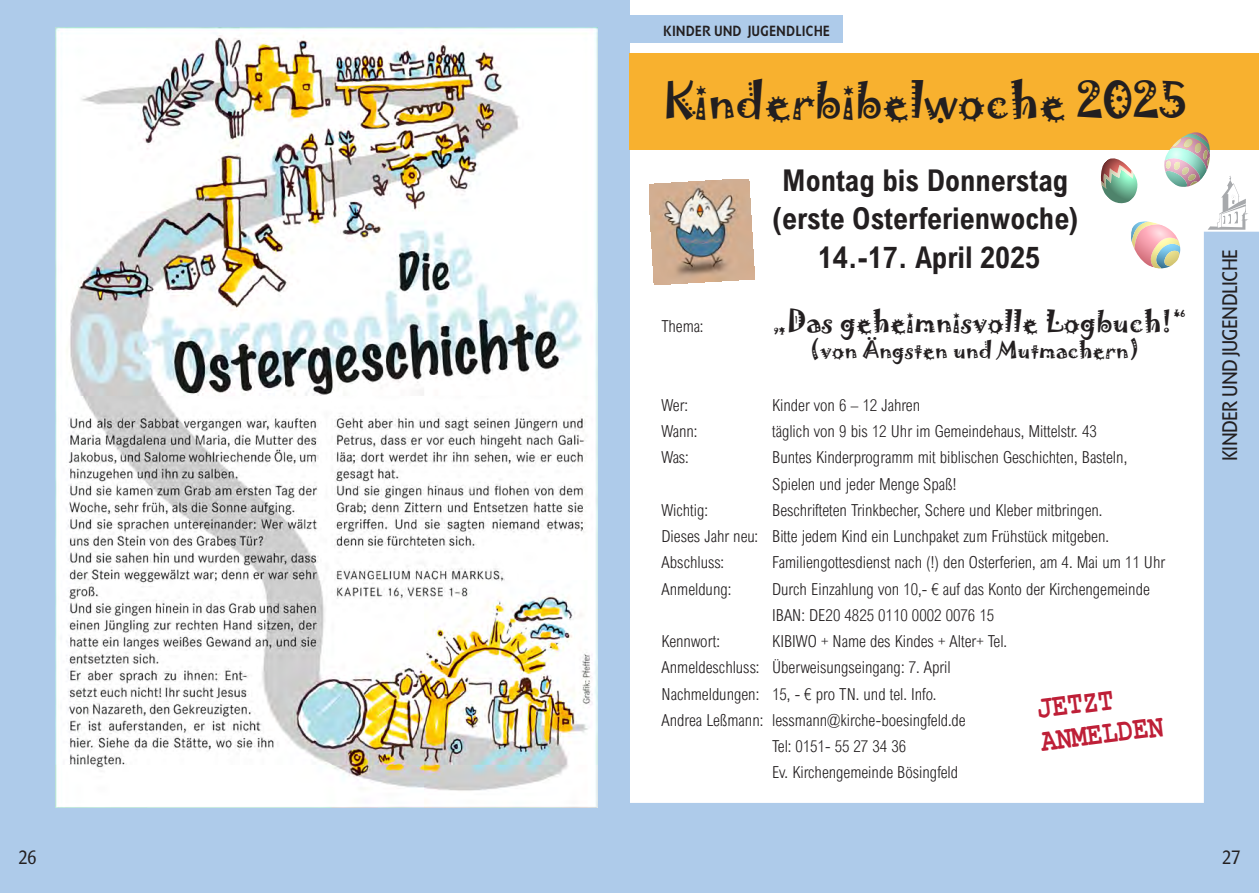
<style>
.page{position:relative;width:1259px;height:893px;background:#fff}
.page>*{position:absolute;margin:0;border:0;box-sizing:border-box;transform-origin:0 0}
.t1{font:45px "Jokerman";color:#231f20}
.t2{font:700 33px/32.8px "Courier New";color:#be1f37;scale:.78 1}
.t3{font:700 30px/38.2px "Arial Nova Cond";color:#231f20;text-align:center}
.t4{font:27px "Jokerman";color:#231f20}
.t5{font:21px "Jokerman";color:#231f20}
.t6{font:21px "Tablica";letter-spacing:-.03em;color:#231f20}
.t7{font:19.5px "Tablica";color:#231f20}
.t8{font:300 16.5px/26.2px "Arial Nova Cond";color:#231f20}
.t9{font:700 14.7px "Tablica";color:#231f20}
</style>
<div class="page">
<svg style="left:629px;top:232px;width:630px;height:661px"></svg>
<div style="left:0;top:0;width:629px;height:893px;background:#aecbea"></div>
<div style="left:629px;top:53px;width:630px;height:97px;background:#f8b12f"></div>
<svg style="left:1100px;top:132px;width:148px;height:136px"></svg>
<div style="left:629px;top:15px;width:214px;height:28px;background:#aecbea"></div>
<img style="left:649px;top:179px;width:105px;height:106px">
<img style="left:55px;top:28px;width:542px;height:780px">
<p class="t7" style="left:18px;top:847px;width:20px">26</p>
<p class="t9" style="left:663px;top:23px;width:168px">KINDER UND JUGENDLICHE</p>
<h1 class="t1" style="left:663px;top:79px;width:525px">Kinderbibelwoche 2025</h1>
<p class="t8" style="left:661px;top:315px;width:44px">Thema:</p>
<h3 class="t3" style="left:772px;top:164px;width:308px">Montag bis Donnerstag (erste Osterferienwoche)<br>14.-17. April 2025</h3>
<h3 class="t4" style="left:772px;top:309px;width:416px">„Das geheimnisvolle Logbuch!“</h3>
<p class="t5" style="left:809px;top:340px;width:333px">(von Ängsten und Mutmachern)</p>
<p class="t8" style="left:661px;top:393px;width:28px">Wer:</p>
<p class="t8" style="left:772px;top:393px;width:149px">Kinder von 6 – 12 Jahren</p>
<p class="t8" style="left:661px;top:420px;width:37px">Wann:</p>
<p class="t8" style="left:772px;top:420px;width:326px">täglich von 9 bis 12 Uhr im Gemeindehaus, Mittelstr. 43</p>
<p class="t8" style="left:661px;top:446px;width:29px">Was:</p>
<p class="t8" style="left:772px;top:446px;width:357px">Buntes Kinderprogramm mit biblischen Geschichten, Basteln,<br>Spielen und jeder Menge Spaß!</p>
<p class="t8" style="left:661px;top:498px;width:48px">Wichtig:</p>
<p class="t8" style="left:661px;top:498px;width:449px;text-indent:111px">Beschrifteten Trinkbecher, Schere und Kleber mitbringen.<br>Dieses Jahr neu: Bitte jedem Kind ein Lunchpaket zum Frühstück mitgeben.<br>Abschluss:</p>
<p class="t8" style="left:772px;top:551px;width:394px">Familiengottesdienst nach (!) den Osterferien, am 4. Mai um 11 Uhr</p>
<p class="t8" style="left:661px;top:577px;width:71px">Anmeldung:</p>
<p class="t8" style="left:772px;top:577px;width:379px">Durch Einzahlung von 10,- € auf das Konto der Kirchengemeinde<br>IBAN: DE20 4825 0110 0002 0076 15</p>
<p class="t8" style="left:661px;top:630px;width:60px">Kennwort:</p>
<p class="t8" style="left:772px;top:630px;width:236px">KIBIWO + Name des Kindes + Alter+ Tel.</p>
<p class="t8" style="left:661px;top:656px;width:291px">Anmeldeschluss: Überweisungseingang: 7. April</p>
<p class="t8" style="left:661px;top:682px;width:276px">Nachmeldungen: 15, - € pro TN. und tel. Info.</p>
<p class="t8" style="left:661px;top:708px;width:305px">Andrea Leßmann: lessmann@kirche-boesingfeld.de</p>
<p class="t8" style="left:772px;top:735px;width:136px">Tel: 0151- 55 27 34 36</p>
<p class="t8" style="left:772px;top:761px;width:188px">Ev. Kirchengemeinde Bösingfeld</p>
<h2 class="t2" style="left:1035px;top:695px;width:160px;rotate:-7deg">JETZT<br>ANMELDEN</h2>
<p class="t6" style="left:1219px;top:461px;width:214px;rotate:-90deg">KINDER UND JUGENDLICHE</p>
<p class="t7" style="left:1222px;top:847px;width:20px">27</p>
</div>
